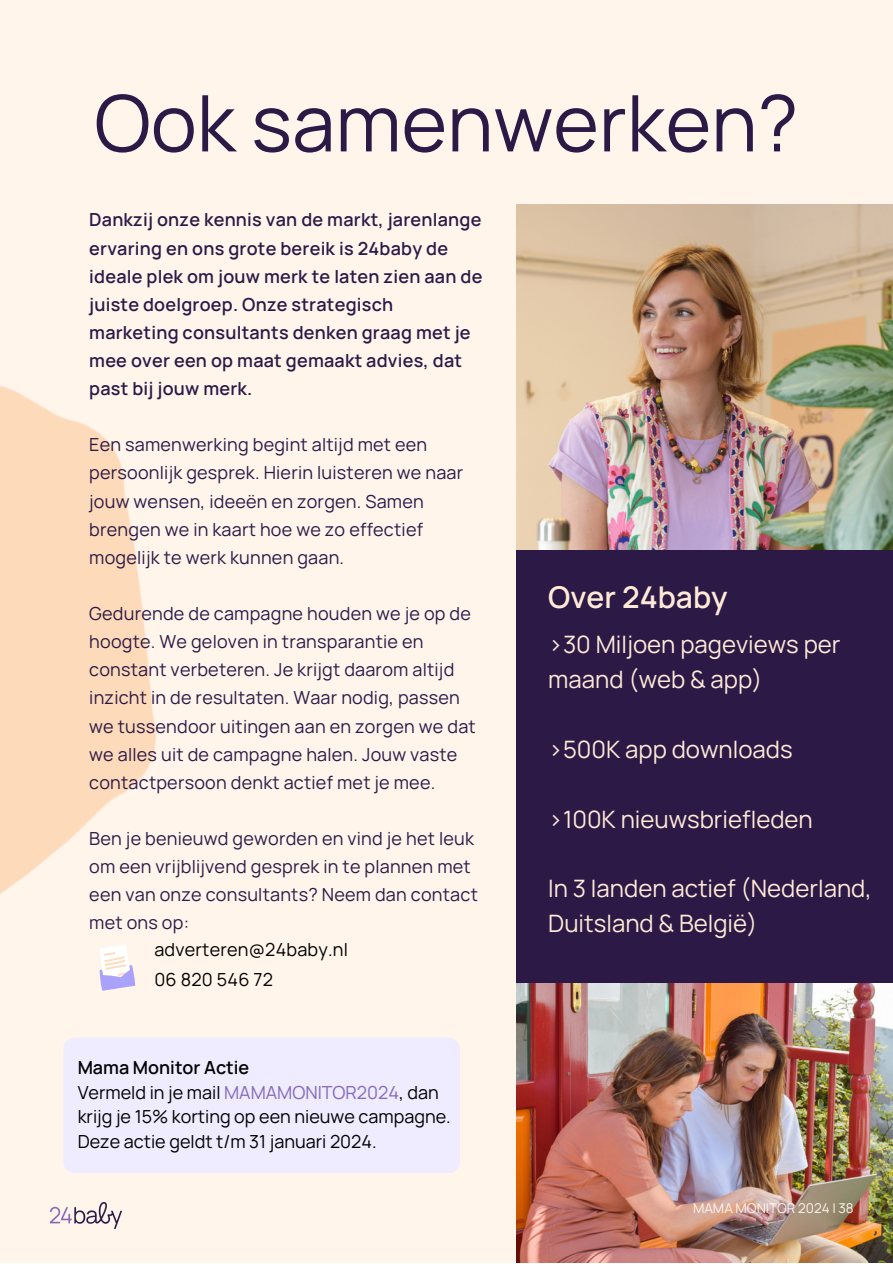
<style>
.page{position:relative;width:893px;height:1264px;background:#fff}
.page>*{position:absolute;margin:0;border:0;box-sizing:border-box;transform-origin:0 0}
.t1{font:78px "Manrope";color:#2c1946}
.t2{font:600 30px "Manrope";color:#ffead7}
.t3{font:24px/34.8px "Manrope";color:#ffead7}
.t4{font:18px/28px "Manrope";letter-spacing:.01em;color:#2c1946}
.t5{font:600 18px/28px "Manrope";letter-spacing:.01em;color:#2c1946}
.t6{font:18px/24.8px "Manrope";color:#000}
.t7{font:600 18px "Manrope";color:#000}
.t8{font:13.5px "Manrope";color:#fff5eb}
.s1{color:#8568ba}
</style>
<div class="page">
<div style="left:0;top:0;width:892px;height:1262px;background:#fff5eb"></div>
<img style="left:516px;top:205px;width:376px;height:344px">
<img style="left:0;top:386px;width:156px;height:605px">
<div style="left:516px;top:549px;width:376px;height:713px;background:#2c1946"></div>
<img style="left:516px;top:983px;width:376px;height:279px">
<div style="left:63px;top:1037px;width:397px;height:136px;background:#eeecfe;border-radius:11px"></div>
<svg style="left:99px;top:944px;width:36px;height:46px"></svg>
<img style="left:50px;top:1202px;width:72px;height:26px">
<p class="t1" style="left:94px;top:68px;width:705px">Ook samenwerken?</p>
<p class="t5" style="left:89px;top:205px;width:394px">Dankzij onze kennis van de markt, jarenlange ervaring en ons grote bereik is 24baby de ideale plek om jouw merk te laten zien aan de juiste doelgroep. Onze strategisch marketing consultants denken graag met je mee over een op maat gemaakt advies, dat past bij jouw merk.</p>
<p class="t4" style="left:89px;top:430px;width:375px">Een samenwerking begint altijd met een persoonlijk gesprek. Hierin luisteren we naar jouw wensen, ideeën en zorgen. Samen brengen we in kaart hoe we zo effectief mogelijk te werk kunnen gaan.</p>
<p class="t4" style="left:89px;top:599px;width:388px">Gedurende de campagne houden we je op de hoogte. We geloven in transparantie en constant verbeteren. Je krijgt daarom altijd inzicht in de resultaten. Waar nodig, passen we tussendoor uitingen aan en zorgen we dat we alles uit de campagne halen. Jouw vaste contactpersoon denkt actief met je mee.</p>
<p class="t4" style="left:89px;top:824px;width:390px">Ben je benieuwd geworden en vind je het leuk om een vrijblijvend gesprek in te plannen met een van onze consultants? Neem dan contact met ons op:</p>
<p class="t6" style="left:154px;top:936px;width:195px">adverteren@24baby.nl</p>
<p class="t6" style="left:154px;top:966px;width:120px">06 820 546 72</p>
<p class="t7" style="left:78px;top:1054px;width:173px">Mama Monitor Actie</p>
<p class="t6" style="left:78px;top:1079px;width:374px">Vermeld in je mail <span class="s1">MAMAMONITOR2024</span>, dan krijg je 15% korting op een nieuwe campagne.<br>Deze actie geldt t/m 31 januari 2024.</p>
<p class="t2" style="left:548px;top:576px;width:181px">Over 24baby</p>
<p class="t3" style="left:548px;top:627px;width:294px">&gt;30 Miljoen pageviews per maand (web &amp; app)</p>
<p class="t3" style="left:548px;top:731px;width:246px">&gt;500K app downloads</p>
<p class="t3" style="left:548px;top:801px;width:266px">&gt;100K nieuwsbriefleden</p>
<p class="t3" style="left:548px;top:870px;width:325px">In 3 landen actief (Nederland,<br>Duitsland &amp; België)</p>
<p class="t8" style="left:693px;top:1198px;width:162px">MAMA MONITOR 2024 | 38</p>
</div>
